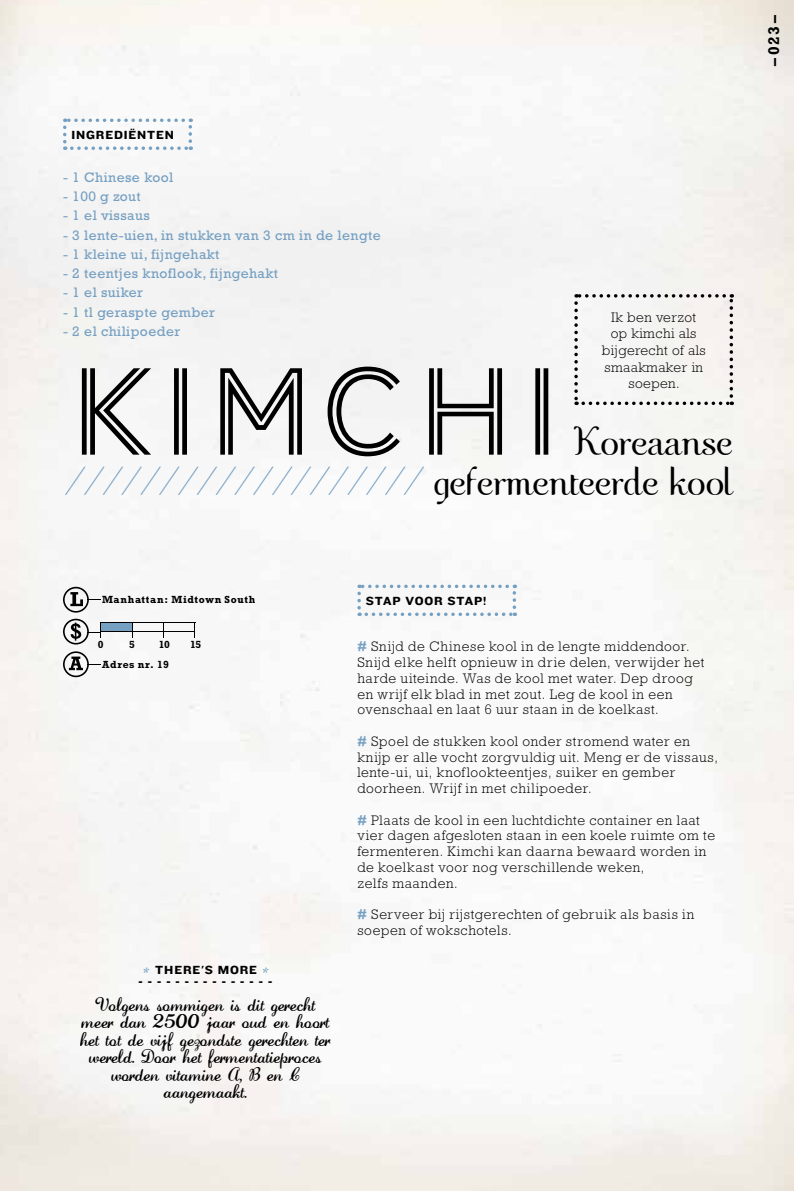
<style>
.page{position:relative;width:794px;height:1191px;background:#fff}
.page>*{position:absolute;margin:0;border:0;box-sizing:border-box;transform-origin:0 0}
.t1{font:128.1px "AW Conqueror Inline";letter-spacing:.05em;color:#000}
.t2{font:45.68px/40.2px "COM4 t Nuvu";color:#000;text-align:right}
.t3{font:700 15.75px "Rockwell";color:#000}
.t4{font:300 14px/15.8px "Rockwell";letter-spacing:.045em;color:#000}
.t5{font:14px "Rockwell";letter-spacing:.03em;color:#76a0c2}
.t6{font:14px/17.5px "Lauren Script";color:#000;text-align:center}
.t7{font:12.25px "Knockout HTF52 Cruiserweight";letter-spacing:.07em;color:#000}
.t8{font:700 12.25px "Rockwell";color:#000}
.t9{font:700 10.5px "Rockwell";letter-spacing:.06em;color:#000}
.s1{color:#76a0c2}
.s2{font-family:"Rockwell";font-style:italic;color:#76a0c2}
.s3{font-weight:700;color:#76a0c2}
</style>
<div class="page">
<img style="left:0;top:0;width:794px;height:1191px">
<div style="left:574px;top:294px;width:159px;height:111px;background:#f5f5f1"></div>
<svg style="left:63px;top:118px;width:129px;height:32px"></svg>
<svg style="left:357px;top:584px;width:159px;height:32px"></svg>
<div style="left:101px;top:622px;width:31px;height:10px;background:#76a0c2"></div>
<svg style="left:63px;top:651px;width:38px;height:26px"></svg>
<svg style="left:63px;top:587px;width:38px;height:25px"></svg>
<svg style="left:163px;top:623px;width:1px;height:15px"></svg>
<svg style="left:63px;top:618px;width:38px;height:26px"></svg>
<svg style="left:132px;top:623px;width:1px;height:15px"></svg>
<svg style="left:194px;top:623px;width:1px;height:15px"></svg>
<hr style="left:100px;top:622px;width:95px;height:1px;background:#000">
<hr style="left:101px;top:631px;width:94px;height:1px;background:#000">
<p class="t7" style="left:71px;top:128px;width:104px">INGREDIËNTEN</p>
<p class="t5" style="left:63px;top:169px;width:112px">- 1 Chinese kool</p>
<p class="t5" style="left:63px;top:188px;width:79px">- 100 g zout</p>
<p class="t5" style="left:63px;top:208px;width:88px">- 1 el vissaus</p>
<p class="t5" style="left:63px;top:227px;width:319px">- 3 lente-uien, in stukken van 3 cm in de lengte</p>
<p class="t5" style="left:63px;top:246px;width:158px">- 1 kleine ui, fijngehakt</p>
<p class="t5" style="left:63px;top:265px;width:217px">- 2 teentjes knoflook, fijngehakt</p>
<p class="t5" style="left:63px;top:285px;width:82px">- 1 el suiker</p>
<p class="t5" style="left:63px;top:304px;width:154px">- 1 tl geraspte gember</p>
<p class="t5" style="left:63px;top:323px;width:119px">- 2 el chilipoeder</p>
<p class="t4" style="left:601px;top:309px;width:106px;line-height:16.6px;text-align:center">Ik ben verzot op kimchi als bijgerecht of als smaakmaker in soepen.</p>
<h1 class="t1" style="left:68px;top:351px;width:495px">Kimchi</h1>
<h2 class="t2" style="left:65px;top:423px;width:669px">Koreaanse<br><span class="s1">///////////////////</span> gefermenteerde kool</h2>
<p class="t3" style="left:764px;top:66px;width:52px;rotate:-90deg">–023–</p>
<p class="t9" style="left:102px;top:593px;width:155px">Manhattan: Midtown South</p>
<p class="t9" style="left:98px;top:638px;width:7px">0</p>
<p class="t9" style="left:129px;top:638px;width:7px">5</p>
<p class="t9" style="left:159px;top:638px;width:13px">10</p>
<p class="t9" style="left:190px;top:638px;width:13px">15</p>
<p class="t9" style="left:102px;top:658px;width:69px">Adres nr. 19</p>
<p class="t7" style="left:143px;top:963px;width:127px"><span class="s2">*</span> THERE'S MORE <span class="s2">*</span></p>
<p class="t8" style="left:139px;top:973px;width:135px">- - - - - - - - - - - - - - -</p>
<p class="t6" style="left:80px;top:997px;width:252px">Volgens sommigen is dit gerecht meer dan 2500 jaar oud en hoort het tot de vijf gezondste gerechten ter wereld. Door het fermentatieproces worden vitamine A, B en C aangemaakt.</p>
<p class="t7" style="left:366px;top:594px;width:122px">STAP VOOR STAP!</p>
<p class="t4" style="left:357px;top:638px;width:348px"><span class="s3">#</span> Snijd de Chinese kool in de lengte middendoor.<br>Snijd elke helft opnieuw in drie delen, verwijder het harde uiteinde. Was de kool met water. Dep droog en wrijf elk blad in met zout. Leg de kool in een ovenschaal en laat 6 uur staan in de koelkast.</p>
<p class="t4" style="left:357px;top:733px;width:362px"><span class="s3">#</span> Spoel de stukken kool onder stromend water en knijp er alle vocht zorgvuldig uit. Meng er de vissaus, lente-ui, ui, knoflookteentjes, suiker en gember doorheen. Wrijf in met chilipoeder.</p>
<p class="t4" style="left:357px;top:812px;width:359px"><span class="s3">#</span> Plaats de kool in een luchtdichte container en laat vier dagen afgesloten staan in een koele ruimte om te fermenteren. Kimchi kan daarna bewaard worden in de koelkast voor nog verschillende weken,<br>zelfs maanden.</p>
<p class="t4" style="left:357px;top:906px;width:338px"><span class="s3">#</span> Serveer bij rijstgerechten of gebruik als basis in soepen of wokschotels.</p>
</div>
